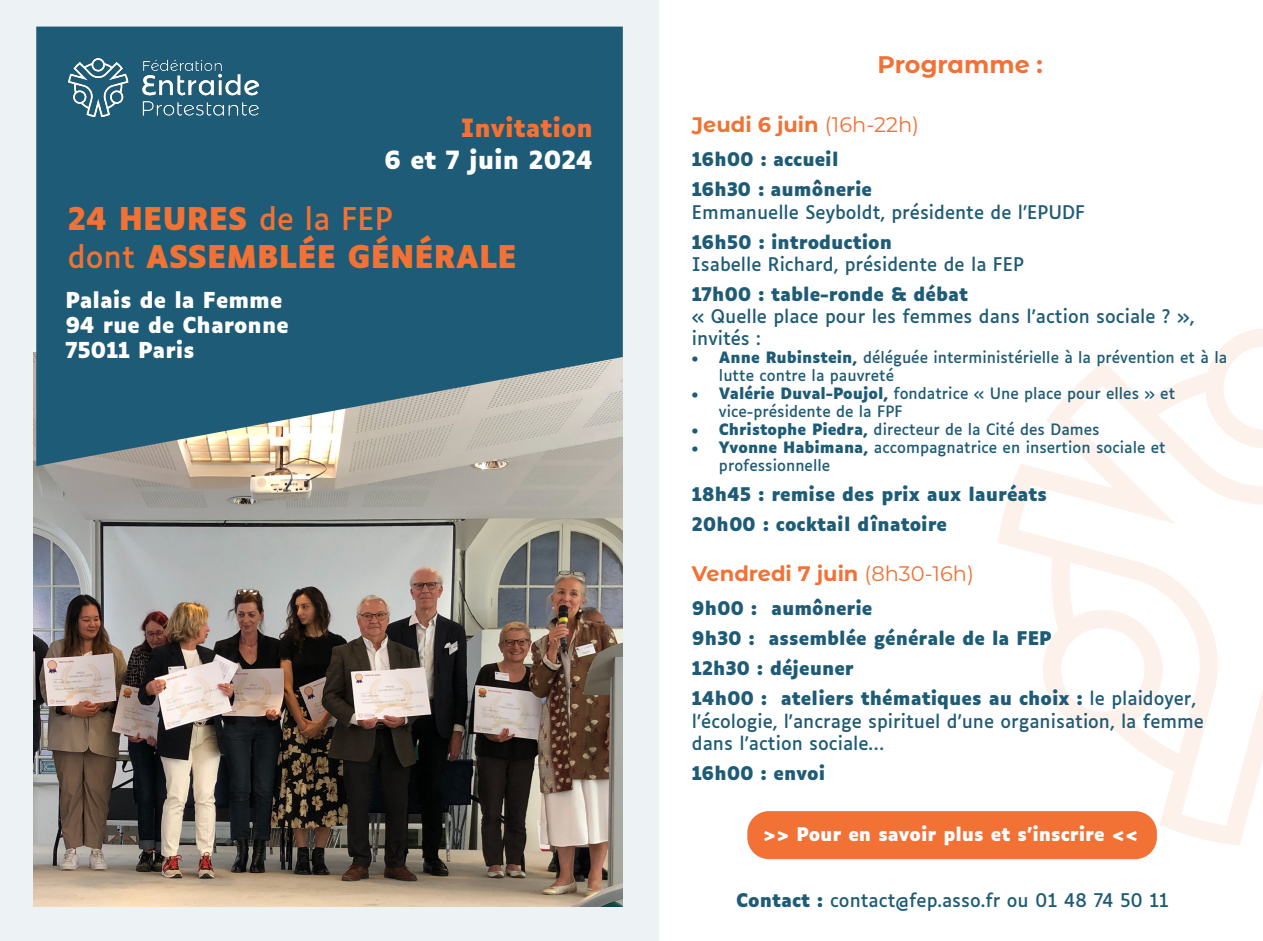
<style>
.page{position:relative;width:1263px;height:941px;background:#fff}
.page>*{position:absolute;margin:0;border:0;box-sizing:border-box;transform-origin:0 0}
.t1{font:700 30px/37.5px "Luciole";color:#f27134}
.t2{font:700 24px "Luciole";color:#fff}
.t3{font:700 24px "Luciole";color:#f27134}
.t4{font:700 24px "Montserrat Alternates";color:#f27134}
.t5{font:700 21px "Montserrat Alternates";color:#f27134}
.t6{font:700 21px/25.2px "Luciole";color:#fff}
.t7{font:18px/21.6px "Luciole";color:#1d5b76}
.t8{font:700 18px/30px "Luciole";color:#1d5b76}
.t9{font:700 18px "Luciole";color:#fff}
.t10{font:15px/18px "Luciole";color:#1d5b76}
.s1{font-weight:400}
.s2{font-weight:700}
</style>
<div class="page">
<div style="left:0;top:0;width:659px;height:941px;background:#edf2f4"></div>
<img style="left:33px;top:352px;width:589px;height:554px">
<svg style="left:998px;top:328px;width:265px;height:518px"></svg>
<svg style="left:36px;top:27px;width:587px;height:439px;background:#34697e"></svg>
<img style="left:47px;top:36px;width:233px;height:103px">
<div style="left:747px;top:811px;width:410px;height:48px;background:#f27134;border-radius:22px"></div>
<h2 class="t3" style="left:461px;top:115px;width:133px">Invitation</h2>
<h2 class="t2" style="left:384px;top:146px;width:210px">6 et 7 juin 2024</h2>
<h1 class="t1" style="left:68px;top:201px;width:451px">24 HEURES <span class="s1">de la FEP<br>dont</span> ASSEMBLÉE GÉNÉRALE</h1>
<h3 class="t6" style="left:65px;top:288px;width:225px">Palais de la Femme<br>94 rue de Charonne<br>75011 Paris</h3>
<h2 class="t4" style="left:877px;top:47px;width:167px">Programme :</h2>
<h3 class="t5" style="left:692px;top:109px;width:229px">Jeudi 6 juin <span class="s1">(16h-22h)</span></h3>
<p class="t8" style="left:692px;top:145px;width:182px">16h00 : accueil<br>16h30 : aumônerie</p>
<p class="t7" style="left:692px;top:200px;width:395px">Emmanuelle Seyboldt, présidente de l’EPUDF</p>
<p class="t8" style="left:692px;top:228px;width:202px">16h50 : introduction</p>
<p class="t7" style="left:692px;top:252px;width:334px">Isabelle Richard, présidente de la FEP</p>
<p class="t8" style="left:692px;top:280px;width:278px">17h00 : table-ronde &amp; débat</p>
<p class="t7" style="left:692px;top:304px;width:504px">« Quelle place pour les femmes dans l’action sociale ? », invités :</p>
<p class="t10" style="left:719px;top:347px;width:510px;text-indent:-27px"><span class="s2">• Anne Rubinstein,</span> déléguée interministérielle à la prévention et à la lutte contre la pauvreté</p>
<p class="t10" style="left:719px;top:383px;width:458px;text-indent:-27px"><span class="s2">• Valérie Duval-Poujol,</span> fondatrice « Une place pour elles » et vice-présidente de la FPF</p>
<p class="t10" style="left:692px;top:419px;width:409px"><span class="s2">• Christophe Piedra,</span> directeur de la Cité des Dames</p>
<p class="t10" style="left:719px;top:437px;width:448px;text-indent:-27px"><span class="s2">• Yvonne Habimana,</span> accompagnatrice en insertion sociale et professionnelle</p>
<p class="t8" style="left:692px;top:479px;width:357px">18h45 : remise des prix aux lauréats<br>20h00 : cocktail dînatoire</p>
<h3 class="t5" style="left:692px;top:558px;width:284px">Vendredi 7 juin <span class="s1">(8h30-16h)</span></h3>
<p class="t8" style="left:692px;top:594px;width:506px">9h00 : aumônerie<br>9h30 : assemblée générale de la FEP<br>12h30 : déjeuner<br>14h00 : ateliers thématiques au choix : <span class="s1">le plaidoyer,</span></p>
<p class="t7" style="left:692px;top:708px;width:513px;line-height:22.5px">l’écologie, l’ancrage spirituel d’une organisation, la femme dans l’action sociale…</p>
<p class="t8" style="left:692px;top:759px;width:135px">16h00 : envoi</p>
<p class="t9" style="left:763px;top:824px;width:377px">&gt;&gt; Pour en savoir plus et s’inscrire &lt;&lt;</p>
<p class="t7" style="left:736px;top:888px;width:434px"><span class="s2">Contact :</span> contact@fep.asso.fr ou 01 48 74 50 11</p>
</div>
